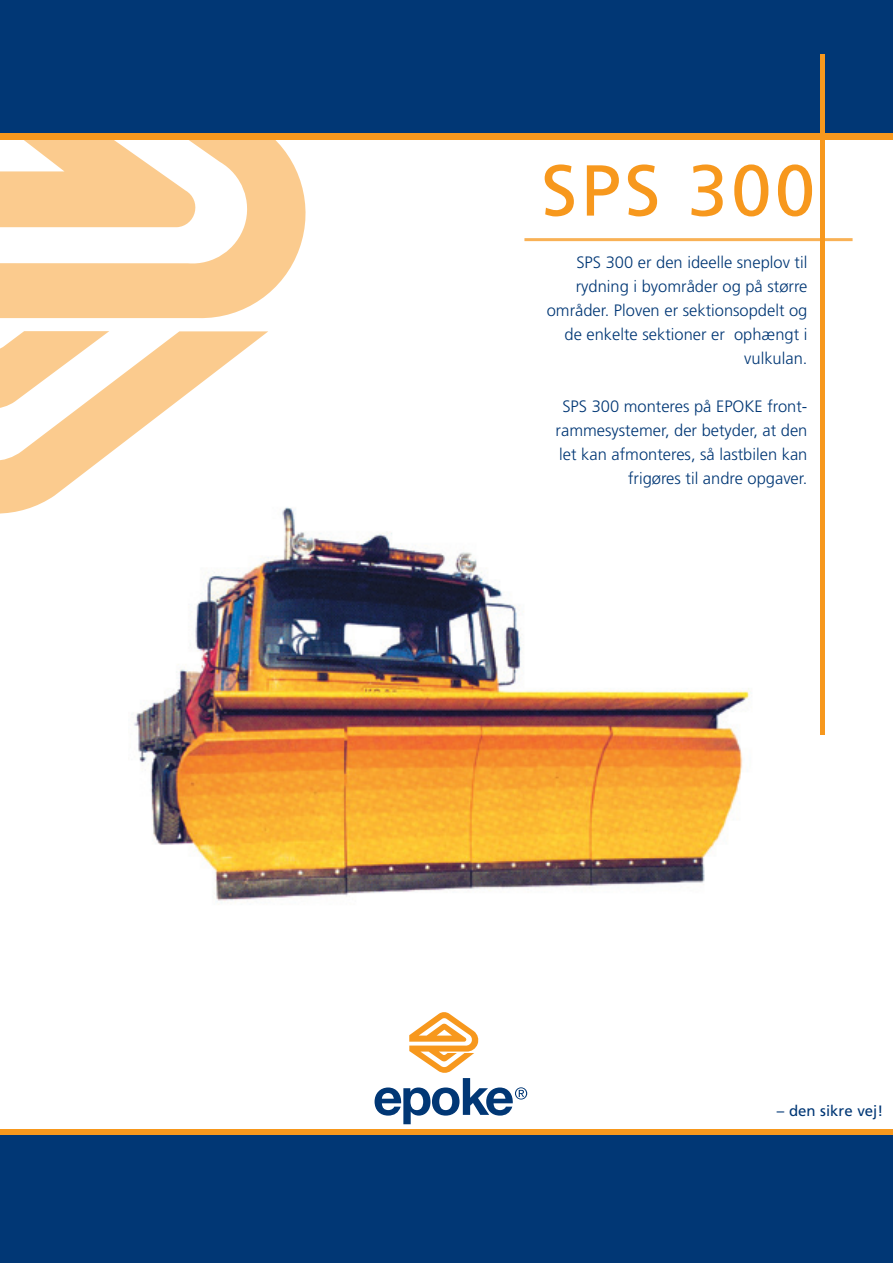
<style>
.page{position:relative;width:893px;height:1263px;background:#fff}
.page>*{position:absolute;margin:0;border:0;box-sizing:border-box;transform-origin:0 0}
.t1{font:72px "Frutiger";letter-spacing:.05em;color:#f7981d}
.t2{font:300 16.5px/24px "Frutiger";color:#013775;text-align:right}
.Normal{font:15px "Frutiger";color:#013775}
</style>
<div class="page">
<svg style="left:0;top:140px;width:306px;height:374px"></svg>
<div style="left:0;top:40px;width:893px;height:100px;background:#f7981d"></div>
<svg style="left:0;top:1129px;width:893px;height:7px;background:#d38a29"></svg>
<div style="left:0;top:0;width:893px;height:132px;background:#013775"></div>
<div style="left:0;top:1136px;width:893px;height:127px;background:#013775"></div>
<svg style="left:375px;top:1012px;width:152px;height:112px"></svg>
<hr style="left:821px;top:54px;width:4px;height:680px;background:#f7981d">
<hr style="left:524px;top:238px;width:329px;height:3px;background:#f7981d">
<img style="left:128px;top:496px;width:622px;height:407px">
<p class="t1" style="left:541px;top:148px;width:275px">SPS 300</p>
<p class="t2" style="left:547px;top:250px;width:262px">SPS 300 er den ideelle sneplov til rydning i byområder og på større områder. Ploven er sektionsopdelt og de enkelte sektioner er ophængt i vulkulan.</p>
<p class="t2" style="left:562px;top:394px;width:247px">SPS 300 monteres på EPOKE front-</p>
<p class="t2" style="left:556px;top:418px;width:253px">rammesystemer, der betyder, at den let kan afmonteres, så lastbilen kan frigøres til andre opgaver.</p>
<p class="Normal" style="left:777px;top:1102px;width:108px">– den sikre vej!</p>
</div>
